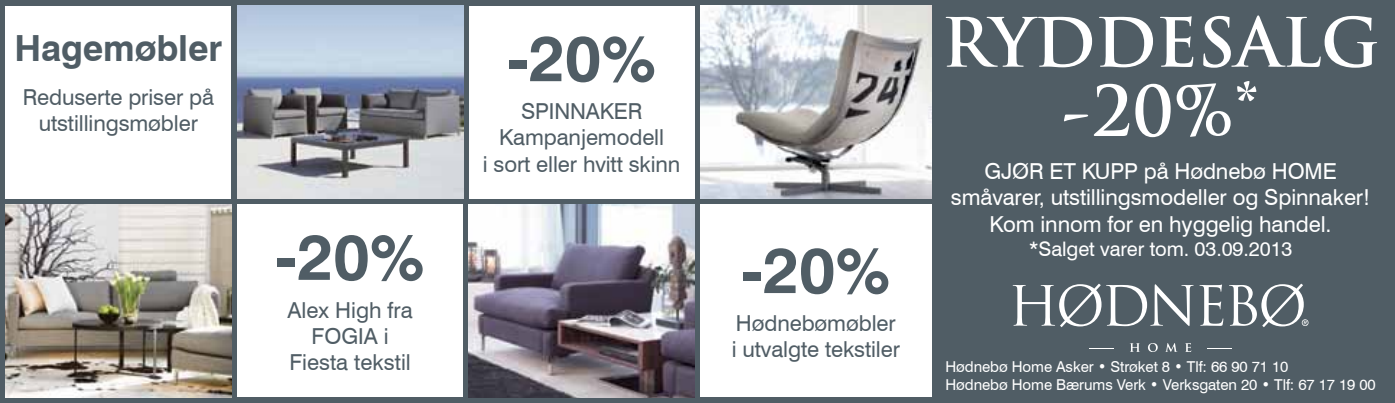
<style>
.page{position:relative;width:1395px;height:403px;background:#505d65}
.page>*{position:absolute;margin:0;border:0;box-sizing:border-box;transform-origin:0 0}
.t1{font:700 68px "Trajan Pro";color:#fff}
.t2{font:700 66px "Trajan Pro";letter-spacing:-.005em;color:#fff}
.t3{font:700 64px "Swiss 721 BT";color:#505d65}
.t4{font:700 36px "Swiss 721 BT";letter-spacing:-.005em;color:#505d65}
.t5{font:22px/26.4px "Swiss 721 BT";letter-spacing:-.005em;color:#505d65;text-align:center}
.t6{font:22px/26.4px "Swiss 721 BT";letter-spacing:-.005em;color:#fff;text-align:center}
.t7{font:20px "Swiss 721 BT";letter-spacing:-.005em;color:#fff}
.t8{font:15px/18px "Swiss 721 BT";letter-spacing:-.005em;color:#fff}
</style>
<div class="page">
<svg style="left:1130px;top:343px;width:10px;height:8px"></svg>
<svg style="left:1148px;top:343px;width:9px;height:9px"></svg>
<svg style="left:1166px;top:343px;width:11px;height:8px"></svg>
<svg style="left:1185px;top:343px;width:6px;height:9px"></svg>
<svg style="left:1012px;top:283px;width:181px;height:44px"></svg>
<svg style="left:1199px;top:284px;width:24px;height:41px"></svg>
<svg style="left:1229px;top:283px;width:79px;height:44px"></svg>
<img style="left:469px;top:204px;width:225px;height:193px">
<img style="left:700px;top:6px;width:231px;height:192px">
<img style="left:6px;top:204px;width:225px;height:193px">
<img style="left:237px;top:6px;width:226px;height:192px">
<div style="left:6px;top:6px;width:225px;height:192px;background:#fff"></div>
<div style="left:700px;top:204px;width:231px;height:193px;background:#fff"></div>
<div style="left:237px;top:204px;width:226px;height:193px;background:#fff"></div>
<div style="left:469px;top:6px;width:225px;height:192px;background:#fff"></div>
<h3 class="t4" style="left:15px;top:27px;width:209px">Hagemøbler</h3>
<p class="t5" style="left:23px;top:84px;width:193px">Reduserte priser på utstillingsmøbler</p>
<h3 class="t3" style="left:276px;top:218px;width:150px">-20%</h3>
<p class="t5" style="left:288px;top:296px;width:127px">Alex High fra<br>FOGIA i<br>Fiesta tekstil</p>
<h3 class="t3" style="left:507px;top:19px;width:150px">-20%</h3>
<p class="t5" style="left:483px;top:98px;width:199px">SPINNAKER<br>Kampanjemodell<br>i sort eller hvitt skinn</p>
<h3 class="t3" style="left:741px;top:231px;width:150px">-20%</h3>
<p class="t5" style="left:732px;top:309px;width:170px;text-align:left">Hødnebømøbler i utvalgte tekstiler</p>
<h2 class="t2" style="left:941px;top:1px;width:439px">RYDDESALG</h2>
<h1 class="t1" style="left:1061px;top:69px;width:200px">-20%*</h1>
<p class="t6" style="left:951px;top:158px;width:421px">GjøR ET KuPP på Hødnebø HOME småvarer, utstillingsmodeller og Spinnaker!<br>Kom innom for en hyggelig handel.</p>
<p class="t7" style="left:1028px;top:236px;width:265px">*Salget varer tom. 03.09.2013</p>
<p class="t8" style="left:945px;top:357px;width:432px">Hødnebø Home Asker • Strøket 8 • Tlf: 66 90 71 10<br>Hødnebø Home Bærums Verk • Verksgaten 20 • Tlf: 67 17 19 00</p>
</div>
